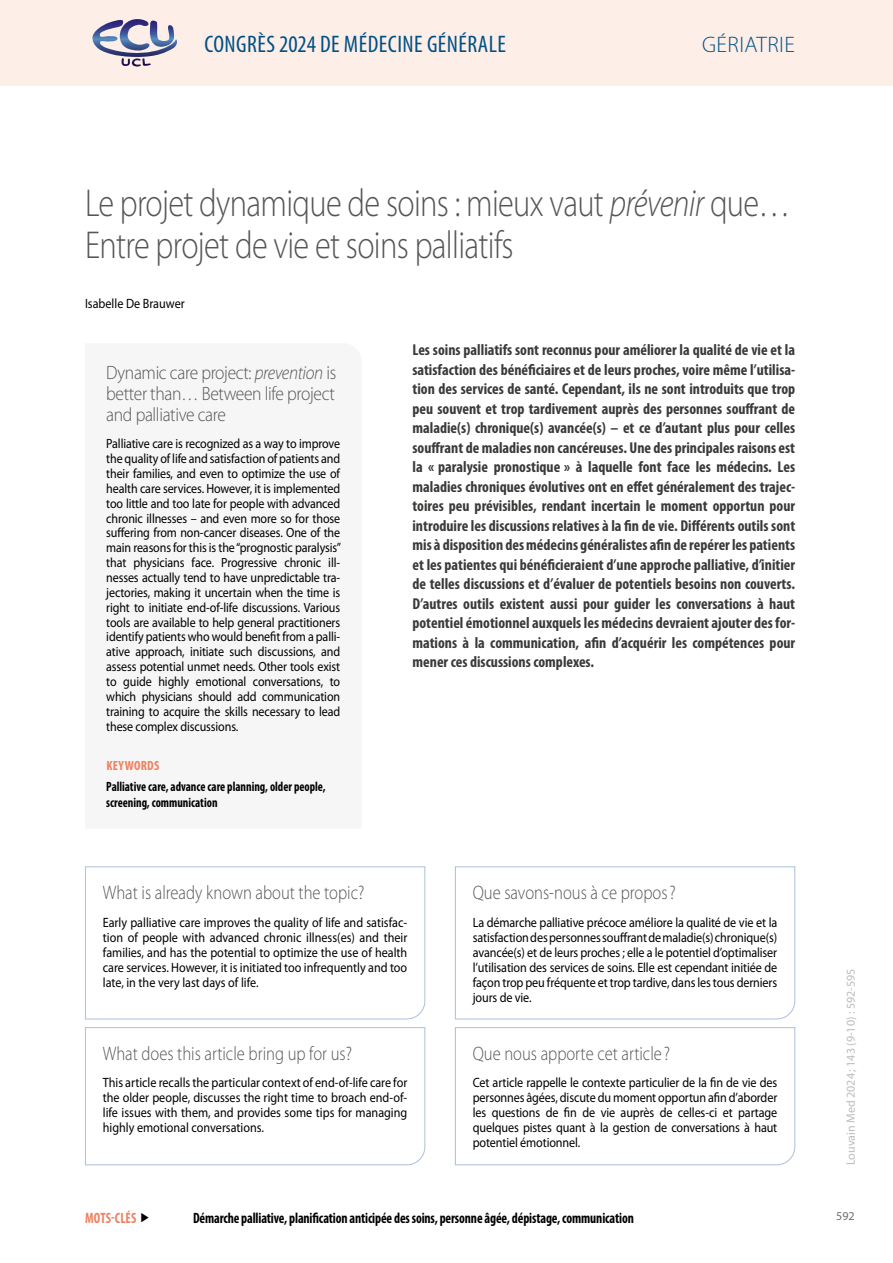
<style>
.page{position:relative;width:893px;height:1263px;background:#fff}
.page>*{position:absolute;margin:0;border:0;box-sizing:border-box;transform-origin:0 0}
.t1{font:300 39px/42px "Myriad Pro";letter-spacing:-.02em;color:#565655;scale:.83 1}
.t2{font:condensed 24px "Myriad Pro";letter-spacing:.02em;color:#005185}
.t3{font:300 22.5px "Myriad Pro";letter-spacing:.02em;color:#005185}
.t4{font:300 19.5px "Myriad Pro";color:#565655;scale:.85 1}
.t5{font:300 19.35px/20.9px "Myriad Pro";letter-spacing:-.02em;color:#565655;text-align:justify;scale:.91 1}
.t6{font:700 condensed 15.75px/19.5px "Myriad Pro";color:#3a3a39;text-align:justify}
.t7{font:700 condensed 15px "Myriad Pro";letter-spacing:-.01em;color:#000;scale:.9 1}
.t8{font:700 condensed 15px "Myriad Pro";letter-spacing:.01em;color:#f08161;scale:.9 1}
.t9{font:13.5px/15px "Myriad Pro";letter-spacing:-.005em;color:#000;text-align:justify;scale:.9 1}
.t10{font:700 condensed 13.5px/16.5px "Myriad Pro";color:#000;scale:.9 1}
.t11{font:13.35px/14.9px "Myriad Pro";letter-spacing:-.01em;color:#000;text-align:justify;scale:.9 1}
.t12{font:700 condensed 13.35px "Myriad Pro";letter-spacing:.02em;color:#f08161}
.t13{font:12px "Myriad Pro";color:#bbbcbc}
.t14{font:12px "Myriad Pro";color:#6e6e6e}
.s1{font-style:italic}
</style>
<div class="page">
<div style="left:0;top:0;width:893px;height:85px;background:#fdeee7"></div>
<svg style="left:92px;top:19px;width:85px;height:48px"></svg>
<svg style="left:455px;top:866px;width:340px;height:154px"></svg>
<svg style="left:85px;top:866px;width:341px;height:154px"></svg>
<svg style="left:455px;top:1027px;width:340px;height:138px"></svg>
<svg style="left:85px;top:1027px;width:341px;height:138px"></svg>
<h2 class="t2" style="left:204px;top:31px;width:303px">CONGRÈS 2024 DE MÉDECINE GÉNÉRALE</h2>
<h3 class="t3" style="left:702px;top:32px;width:94px">GÉRIATRIE</h3>
<h1 class="t1" style="left:85px;top:183px;width:851px">Le projet dynamique de soins : mieux vaut <span class="s1">prévenir</span> que…<br>Entre projet de vie et soins palliatifs</h1>
<p class="t9" style="left:85px;top:296px;width:112px">Isabelle De Brauwer</p>
<p class="t6" style="left:412px;top:340px;width:384px">Les soins palliatifs sont reconnus pour améliorer la qualité de vie et la satisfaction des bénéficiaires et de leurs proches, voire même l’utilisa&shy;tion des services de santé. Cependant, ils ne sont introduits que trop peu souvent et trop tardivement auprès des personnes souffrant de maladie(s) chronique(s) avancée(s) – et ce d’autant plus pour celles souffrant de maladies non cancéreuses. Une des principales raisons est la « paralysie pronostique » à laquelle font face les médecins. Les maladies chroniques évolutives ont en effet généralement des trajec&shy;toires peu prévisibles, rendant incertain le moment opportun pour introduire les discussions relatives à la fin de vie. Différents outils sont mis à disposition des médecins généralistes afin de repérer les patients et les patientes qui bénéficieraient d’une approche palliative, d’initier de telles discussions et d’évaluer de potentiels besoins non couverts.<br>D’autres outils existent aussi pour guider les conversations à haut potentiel émotionnel auxquels les médecins devraient ajouter des for&shy;mations à la communication, afin d’acquérir les compétences pour mener ces discussions complexes.</p>
<p class="t5" style="left:106px;top:362px;width:254px">Dynamic care project: <span class="s1">prevention</span> is better than… Between life project and palliative care</p>
<p class="t11" style="left:106px;top:437px;width:263px">Palliative care is recognized as a way to improve the quality of life and satisfaction of patients and their families, and even to optimize the use of health care services. However, it is implemented too little and too late for people with advanced chronic illnesses – and even more so for those suffering from non-cancer diseases. One of the main reasons for this is the “prognostic paralysis” that physicians face. Progressive chronic ill&shy;nesses actually tend to have unpredictable tra&shy;jectories, making it uncertain when the time is right to initiate end-of-life discussions. Various tools are available to help general practitioners identify patients who would benefit from a palli&shy;ative approach, initiate such discussions, and assess potential unmet needs. Other tools exist to guide highly emotional conversations, to which physicians should add communication training to acquire the skills necessary to lead these complex discussions.</p>
<p class="t12" style="left:106px;top:758px;width:54px">KEYWORDS</p>
<p class="t10" style="left:106px;top:778px;width:245px">Palliative care, advance care planning, older people, screening, communication</p>
<p class="t4" style="left:103px;top:882px;width:309px">What is already known about the topic?</p>
<p class="t9" style="left:103px;top:915px;width:340px">Early palliative care improves the quality of life and satisfac&shy;tion of people with advanced chronic illness(es) and their families, and has the potential to optimize the use of health care services. However, it is initiated too infrequently and too late, in the very last days of life.</p>
<p class="t4" style="left:103px;top:1042px;width:295px">What does this article bring up for us?</p>
<p class="t9" style="left:103px;top:1076px;width:340px">This article recalls the particular context of end-of-life care for the older people, discusses the right time to broach end-of&shy;life issues with them, and provides some tips for managing highly emotional conversations.</p>
<p class="t4" style="left:473px;top:882px;width:240px">Que savons-nous à ce propos?</p>
<p class="t9" style="left:473px;top:915px;width:340px">La démarche palliative précoce améliore la qualité de vie et la satisfaction des personnes souffrant de maladie(s) chronique(s) avancée(s) et de leurs proches ; elle a le potentiel d’optimaliser l’utilisation des services de soins. Elle est cependant initiée de façon trop peu fréquente et trop tardive, dans les tous derniers jours de vie.</p>
<p class="t4" style="left:473px;top:1042px;width:234px">Que nous apporte cet article ?</p>
<p class="t9" style="left:473px;top:1076px;width:340px">Cet article rappelle le contexte particulier de la fin de vie des personnes âgées, discute du moment opportun afin d’aborder les questions de fin de vie auprès de celles-ci et partage quelques pistes quant à la gestion de conversations à haut potentiel émotionnel.</p>
<p class="t8" style="left:85px;top:1209px;width:58px">MOTS-CLÉS</p>
<p class="t7" style="left:193px;top:1209px;width:491px">Démarche palliative, planification anticipée des soins, personne âgée, dépistage, communication</p>
<p class="t13" style="left:844px;top:1165px;width:198px;rotate:-90deg">Louvain Med 2024; 143 (9-10) : 592-595</p>
<p class="t14" style="left:836px;top:1210px;width:20px">592</p>
</div>
